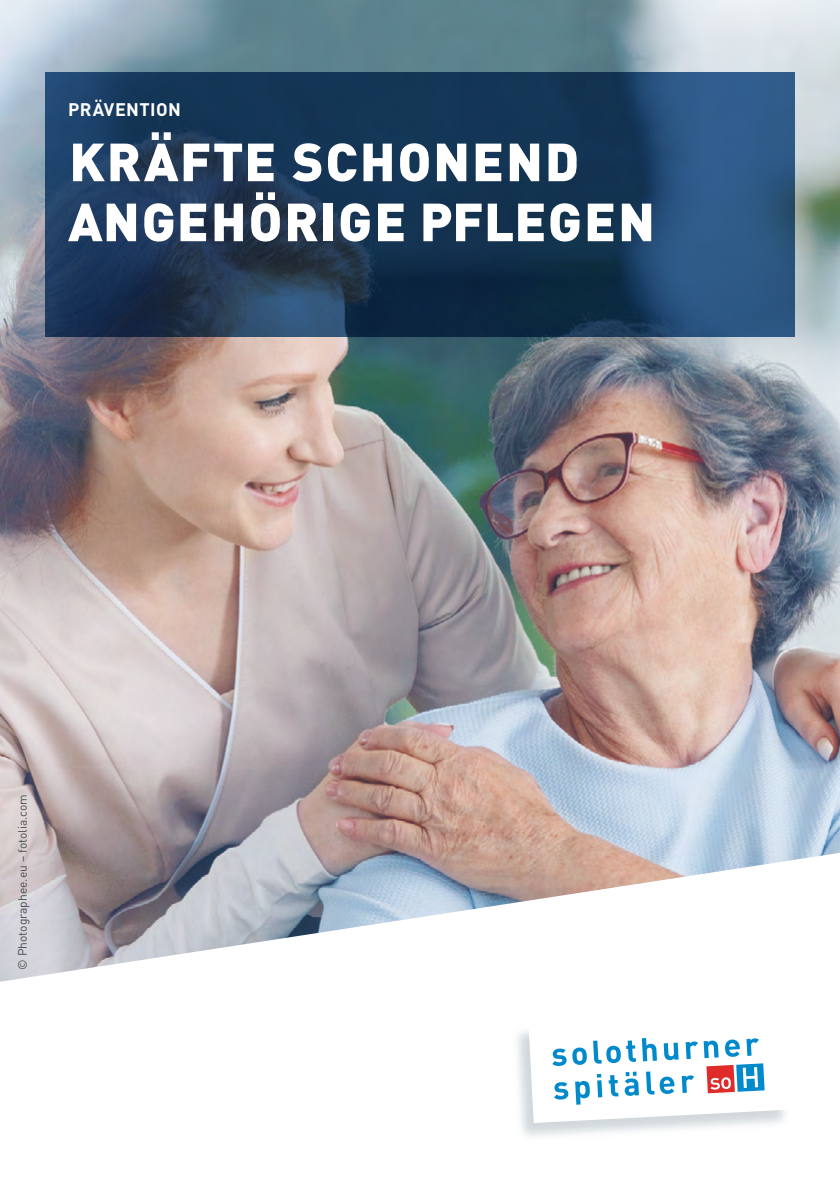
<style>
.page{position:relative;width:840px;height:1191px;background:#fff}
.page>*{position:absolute;margin:0;border:0;box-sizing:border-box;transform-origin:0 0}
.t1{font:900 52.8px/60px "DIN";letter-spacing:.035em;color:#fff}
.t2{font:700 18px "DIN";letter-spacing:.025em;color:#fff}
.t3{font:12px "DIN";color:#494d4e}
</style>
<div class="page">
<img style="left:0;top:0;width:839px;height:981px">
<svg style="left:45px;top:72px;width:749px;height:264px;background:#1c3b5d"></svg>
<svg style="left:528px;top:1029px;width:260px;height:94px"></svg>
<p class="t2" style="left:68px;top:97px;width:114px">PRÄVENTION</p>
<p class="t1" style="left:68px;top:129px;width:588px">KRÄFTE SCHONEND<br>ANGEHÖRIGE PFLEGEN</p>
<p class="t3" style="left:15px;top:969px;width:177px;rotate:-90deg">© Photographee.eu – fotolia.com</p>
</div>
